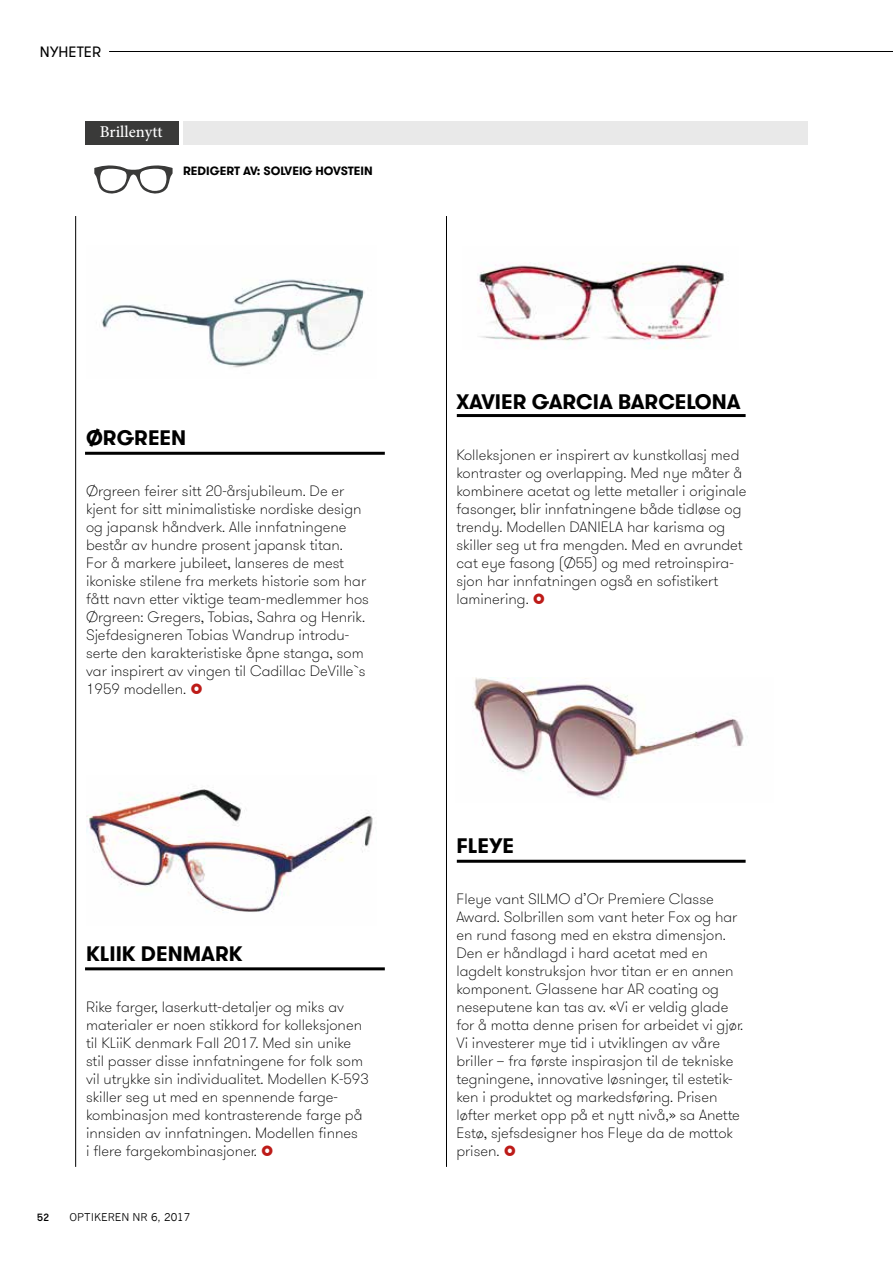
<style>
.page{position:relative;width:893px;height:1263px;background:#fff}
.page>*{position:absolute;margin:0;border:0;box-sizing:border-box;transform-origin:0 0}
.t1{font:700 21px "GT Walsheim";color:#000}
.t2{font:500 16.5px "Minion Pro";color:#fff}
.t3{font:100 15px/18px "GT Walsheim";color:#000}
.t4{font:15px "GT Walsheim";color:#000}
.t5{font:700 12px "GT Walsheim";color:#000}
.t6{font:10.5px "News Gothic";color:#000}
.t7{font:500 10.5px "GT Walsheim";color:#000}
.s1{font-weight:300;font-size:14.55px}
</style>
<div class="page">
<hr style="left:109px;top:51px;width:784px;height:1px;background:#000">
<div style="left:183px;top:121px;width:625px;height:24px;background:#e9e9e9"></div>
<div style="left:85px;top:121px;width:94px;height:24px;background:#3a3a39"></div>
<svg style="left:94px;top:165px;width:79px;height:29px"></svg>
<hr style="left:446px;top:216px;width:1px;height:951px;background:#000">
<hr style="left:75px;top:216px;width:1px;height:951px;background:#000">
<hr style="left:457px;top:414px;width:289px;height:3px;background:#000">
<hr style="left:457px;top:860px;width:289px;height:3px;background:#000">
<img style="left:479px;top:262px;width:248px;height:87px">
<img style="left:472px;top:678px;width:272px;height:122px">
<img style="left:101px;top:279px;width:264px;height:89px">
<img style="left:86px;top:787px;width:287px;height:125px">
<hr style="left:85px;top:452px;width:300px;height:3px;background:#000">
<hr style="left:85px;top:967px;width:300px;height:3px;background:#000">
<p class="t4" style="left:40px;top:42px;width:63px">NYHETER</p>
<p class="t2" style="left:100px;top:121px;width:65px">Brillenytt</p>
<p class="t5" style="left:183px;top:163px;width:191px">REDIGERT AV: SOLVEIG HOVSTEIN</p>
<h1 class="t1" style="left:86px;top:424px;width:102px">ØRGREEN</h1>
<p class="t3" style="left:86px;top:482px;width:284px">Ørgreen feirer sitt 20-årsjubileum. De er kjent for sitt minimalistiske nordiske design og japansk håndverk. Alle innfatningene består av hundre prosent japansk titan.<br>For å markere jubileet, lanseres de mest ikoniske stilene fra merkets historie som har fått navn etter viktige team-medlemmer hos Ørgreen: Gregers, Tobias, Sahra og Henrik.<br>Sjefdesigneren Tobias Wandrup introdu&shy;serte den karakteristiske åpne stanga, som var inspirert av vingen til Cadillac DeVille`s 1959 modellen.</p>
<h1 class="t1" style="left:86px;top:939px;width:158px">KLIIK DENMARK</h1>
<p class="t3" style="left:86px;top:997px;width:284px">Rike farger, laserkutt-detaljer og miks av materialer er noen stikkord for kolleksjonen til KLiiK denmark Fall 2017. Med sin unike stil passer disse innfatningene for folk som vil utrykke sin individualitet. Modellen K-593 skiller seg ut med en spennende farge&shy;kombinasjon med kontrasterende farge på innsiden av innfatningen. Modellen finnes<br>i flere fargekombinasjoner.</p>
<p class="t7" style="left:37px;top:1210px;width:14px">52</p>
<p class="t6" style="left:70px;top:1211px;width:122px">OPTIKEREN NR 6, 2017</p>
<h1 class="t1" style="left:456px;top:388px;width:286px">XAVIER GARCIA BARCELONA</h1>
<p class="t3" style="left:456px;top:446px;width:292px">Kolleksjonen er inspirert av kunstkollasj med kontraster og overlapping. Med nye måter å kombinere acetat og lette metaller i originale fasonger, blir innfatningene både tidløse og trendy. Modellen DANIELA har karisma og skiller seg ut fra mengden. Med en avrundet cat eye fasong (Ø55) og med retroinspira&shy;sjon har innfatningen også en sofistikert laminering.</p>
<h1 class="t1" style="left:456px;top:832px;width:59px">FLEYE</h1>
<p class="t3" style="left:456px;top:890px;width:288px">Fleye vant SILMO d’Or Premiere Classe Award. Solbrillen som vant heter Fox og har en rund fasong med en ekstra dimensjon.<br>Den er håndlagd i hard acetat med en lagdelt konstruksjon hvor titan er en annen komponent. Glassene har AR coating og neseputene kan tas av. <span class="s1">«</span>Vi er veldig glade for å motta denne prisen for arbeidet vi gjør.<br>Vi investerer mye tid i utviklingen av våre briller – fra første inspirasjon til de tekniske tegningene, innovative løsninger, til estetik&shy;ken i produktet og markedsføring. Prisen løfter merket opp på et nytt nivå,<span class="s1">»</span> sa Anette Estø, sjefsdesigner hos Fleye da de mottok prisen.</p>
</div>
